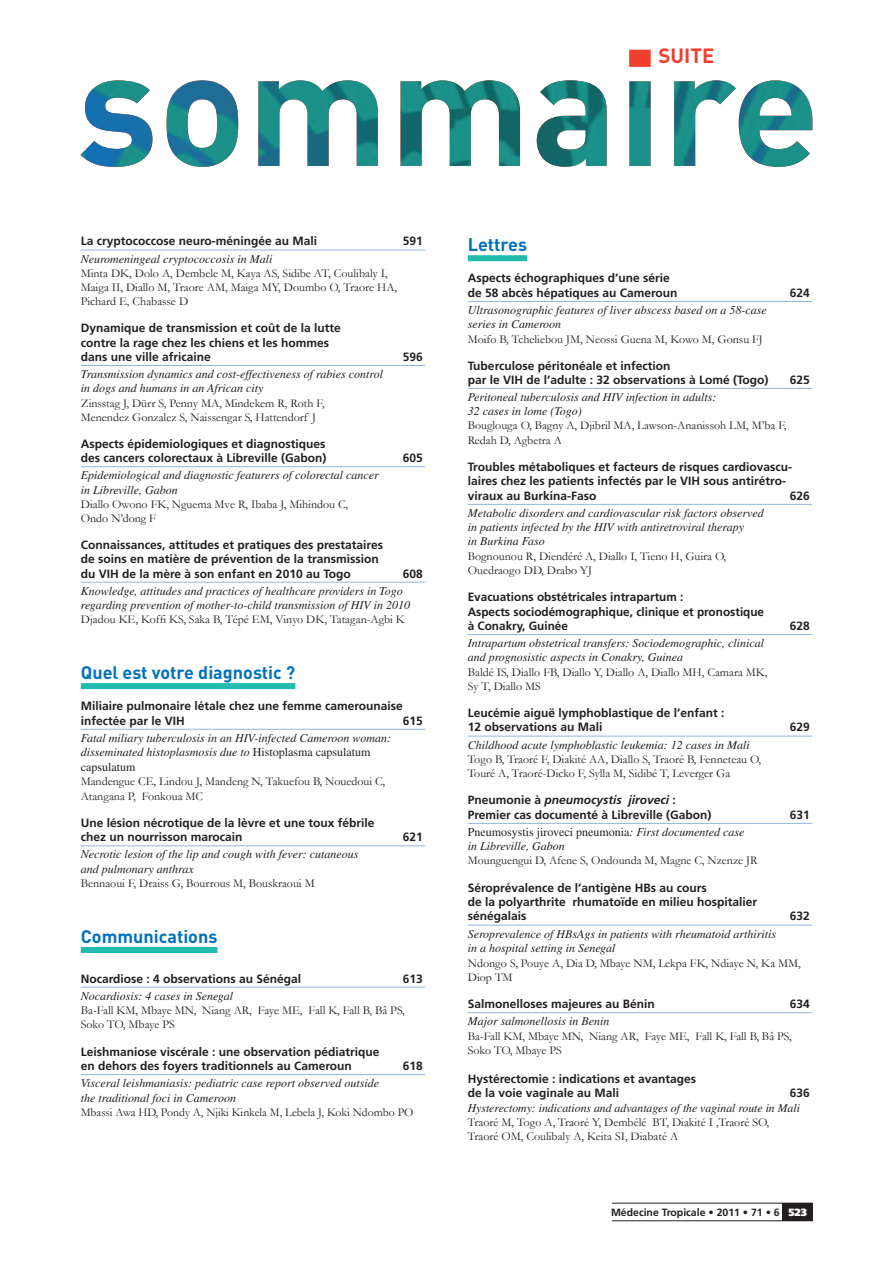
<style>
.page{position:relative;width:893px;height:1263px;background:#fff}
.page>*{position:absolute;margin:0;border:0;box-sizing:border-box;transform-origin:0 0}
.t1{font:700 20.4px "DIN";color:#ef3f2f}
.t2{font:700 18px "DIN";color:#0072bc}
.t3{font:700 12px/14.4px "Frutiger";color:#231f20}
.t4{font:italic 12px/14.2px "Times";color:#231f20}
.t5{font:12px/14.2px "Garamond";color:#231f20}
.t6{font:700 10.5px "Frutiger";color:#231f20}
.s1{font-style:normal}
.s2{font-style:italic}
.s3{font-weight:900;color:#fff}
</style>
<div class="page">
<hr style="left:612px;top:1203px;width:201px;height:1px;background:#231f20">
<hr style="left:612px;top:1220px;width:201px;height:1px;background:#231f20">
<div style="left:783px;top:1203px;width:30px;height:17px;background:#231f20"></div>
<hr style="left:81px;top:250px;width:344px;height:1px;background:#95b5de">
<hr style="left:81px;top:365px;width:344px;height:1px;background:#95b5de">
<hr style="left:81px;top:466px;width:344px;height:1px;background:#95b5de">
<hr style="left:81px;top:582px;width:344px;height:1px;background:#95b5de">
<div style="left:81px;top:683px;width:214px;height:6px;background:#22bcaf"></div>
<hr style="left:81px;top:729px;width:344px;height:1px;background:#95b5de">
<hr style="left:81px;top:845px;width:344px;height:1px;background:#95b5de">
<div style="left:81px;top:947px;width:136px;height:6px;background:#22bcaf"></div>
<hr style="left:81px;top:987px;width:344px;height:1px;background:#95b5de">
<hr style="left:81px;top:1074px;width:344px;height:1px;background:#95b5de">
<div style="left:468px;top:255px;width:59px;height:6px;background:#22bcaf"></div>
<hr style="left:468px;top:301px;width:344px;height:1px;background:#95b5de">
<hr style="left:468px;top:388px;width:344px;height:1px;background:#95b5de">
<hr style="left:468px;top:504px;width:344px;height:1px;background:#95b5de">
<hr style="left:468px;top:634px;width:344px;height:1px;background:#95b5de">
<hr style="left:468px;top:736px;width:344px;height:1px;background:#95b5de">
<hr style="left:468px;top:823px;width:344px;height:1px;background:#95b5de">
<hr style="left:468px;top:925px;width:344px;height:1px;background:#95b5de">
<hr style="left:468px;top:1012px;width:344px;height:1px;background:#95b5de">
<svg style="left:629px;top:50px;width:22px;height:17px"></svg>
<img style="left:81px;top:80px;width:731px;height:87px">
<h1 class="t1" style="left:659px;top:42px;width:57px">SUITE</h1>
<p class="t3" style="left:81px;top:234px;width:238px">La cryptococcose neuro-méningée au Mali</p>
<p class="t3" style="left:403px;top:234px;width:22px">591</p>
<p class="t4" style="left:81px;top:251px;width:193px">Neuromeningeal cryptococcosis in Mali</p>
<p class="t5" style="left:81px;top:266px;width:318px">Minta DK, Dolo A, Dembele M, Kaya AS, Sidibe AT, Coulibaly I,<br>Maiga II, Diallo M, Traore AM, Maiga MY, Doumbo O, Traore HA,<br>Pichard E, Chabasse D</p>
<p class="t3" style="left:81px;top:321px;width:262px">Dynamique de transmission et coût de la lutte contre la rage chez les chiens et les hommes dans une ville africaine</p>
<p class="t3" style="left:403px;top:349px;width:22px">596</p>
<p class="t4" style="left:81px;top:367px;width:304px">Transmission dynamics and cost-effectiveness of rabies control in dogs and humans in an African city</p>
<p class="t5" style="left:81px;top:395px;width:245px">Zinsstag J, Dürr S, Penny MA, Mindekem R, Roth F,<br>Menendez Gonzalez S, Naissengar S, Hattendorf J</p>
<p class="t3" style="left:81px;top:436px;width:247px">Aspects épidemiologiques et diagnostiques des cancers colorectaux à Libreville (Gabon)</p>
<p class="t3" style="left:403px;top:451px;width:22px">605</p>
<p class="t4" style="left:81px;top:468px;width:300px">Epidemiological and diagnostic featurers of colorectal cancer in Libreville, Gabon</p>
<p class="t5" style="left:81px;top:497px;width:269px">Diallo Owono FK, Nguema Mve R, Ibaba J, Mihindou C,<br>Ondo N’dong F</p>
<p class="t3" style="left:81px;top:538px;width:304px">Connaissances, attitudes et pratiques des prestataires de soins en matière de prévention de la transmission du VIH de la mère à son enfant en 2010 au Togo</p>
<p class="t3" style="left:403px;top:566px;width:22px">608</p>
<p class="t4" style="left:81px;top:584px;width:331px">Knowledge, attitudes and practices of healthcare providers in Togo regarding prevention of mother-to-child transmission of hiv in 2010</p>
<p class="t5" style="left:81px;top:612px;width:325px">Djadou KE, Koffi KS, Saka B, Tépé EM, Vinyo DK, Tatagan-Agbi K</p>
<h2 class="t2" style="left:81px;top:660px;width:216px">Quel est votre diagnostic ?</h2>
<p class="t3" style="left:81px;top:699px;width:324px">Miliaire pulmonaire létale chez une femme camerounaise infectée par le VIH</p>
<p class="t3" style="left:403px;top:713px;width:22px">615</p>
<p class="t4" style="left:81px;top:731px;width:312px">Fatal miliary tuberculosis in an HIV-infected Cameroon woman: disseminated histoplasmosis due to <span class="s1">Histoplasma capsulatum capsulatum</span></p>
<p class="t5" style="left:81px;top:774px;width:306px">Mandengue CE, Lindou J, Mandeng N, Takuefou B, Nouedoui C,<br>Atangana P, Fonkoua MC</p>
<p class="t3" style="left:81px;top:815px;width:295px">Une lésion nécrotique de la lèvre et une toux fébrile chez un nourrisson marocain</p>
<p class="t4" style="left:81px;top:847px;width:279px">Necrotic lesion of the lip and cough with fever: cutaneous and pulmonary anthrax</p>
<p class="t5" style="left:81px;top:876px;width:235px">Bennaoui F, Draiss G, Bourrous M, Bouskraoui M</p>
<p class="t3" style="left:403px;top:830px;width:22px">621</p>
<h2 class="t2" style="left:81px;top:924px;width:138px">Communications</h2>
<p class="t3" style="left:81px;top:971px;width:222px">Nocardiose : 4 observations au Sénégal</p>
<p class="t3" style="left:403px;top:971px;width:22px">613</p>
<p class="t4" style="left:81px;top:988px;width:154px">Nocardiosis: 4 cases in Senegal</p>
<p class="t5" style="left:81px;top:1003px;width:326px">Ba-Fall KM, Mbaye MN, Niang AR, Faye ME, Fall K, Fall B, Bâ PS,<br>Soko TO, Mbaye PS</p>
<p class="t3" style="left:81px;top:1044px;width:300px">Leishmaniose viscérale : une observation pédiatrique en dehors des foyers traditionnels au Cameroun</p>
<p class="t3" style="left:403px;top:1058px;width:22px">618</p>
<p class="t4" style="left:81px;top:1076px;width:300px">Visceral leishmaniasis: pediatric case report observed outside the traditional foci in Cameroon</p>
<p class="t5" style="left:81px;top:1105px;width:334px">Mbassi Awa HD, Pondy A, Njiki Kinkela M, Lebela J, Koki Ndombo PO</p>
<h2 class="t2" style="left:468px;top:233px;width:61px">Lettres</h2>
<p class="t3" style="left:468px;top:271px;width:211px">Aspects échographiques d’une série de 58 abcès hépatiques au Cameroun</p>
<p class="t4" style="left:468px;top:303px;width:301px">Ultrasonographic features of liver abscess based on a 58-case series in Cameroon</p>
<p class="t5" style="left:468px;top:331px;width:297px">Moifo B, Tcheliebou JM, Neossi Guena M, Kowo M, Gonsu FJ</p>
<p class="t3" style="left:468px;top:358px;width:302px">Tuberculose péritonéale et infection<br>par le VIH de l’adulte : 32 observations à Lomé (Togo)</p>
<p class="t3" style="left:790px;top:285px;width:22px">624</p>
<p class="t3" style="left:790px;top:372px;width:22px">625</p>
<p class="t4" style="left:468px;top:390px;width:250px">Peritoneal tuberculosis and HIV infection in adults:<br>32 cases in lome (Togo)</p>
<p class="t5" style="left:468px;top:418px;width:320px">Bouglouga O, Bagny A, Djibril MA, Lawson-Ananissoh LM, M’ba F,<br>Redah D, Agbetra A</p>
<p class="t3" style="left:468px;top:459px;width:326px">Troubles métaboliques et facteurs de risques cardiovascu&shy;laires chez les patients infectés par le VIH sous antirétro&shy;viraux au Burkina-Faso</p>
<p class="t3" style="left:790px;top:488px;width:22px">626</p>
<p class="t4" style="left:468px;top:506px;width:298px">Metabolic disorders and cardiovascular risk factors observed in patients infected by the HIV with antiretroviral therapy<br>in Burkina Faso</p>
<p class="t5" style="left:468px;top:549px;width:260px">Bognounou R, Diendéré A, Diallo I, Tieno H, Guira O,<br>Ouedraogo DD, Drabo YJ</p>
<p class="t3" style="left:468px;top:590px;width:298px">Evacuations obstétricales intrapartum :<br>Aspects sociodémographique, clinique et pronostique à Conakry, Guinée</p>
<p class="t4" style="left:468px;top:636px;width:298px">Intrapartum obstetrical transfers: Sociodemographic, clinical and prognosistic aspects in Conakry, Guinea</p>
<p class="t5" style="left:468px;top:665px;width:301px">Baldé IS, Diallo FB, Diallo Y, Diallo A, Diallo MH, Camara MK,<br>Sy T, Diallo MS</p>
<p class="t3" style="left:468px;top:705px;width:258px">Leucémie aiguë lymphoblastique de l’enfant :<br>12 observations au Mali</p>
<p class="t4" style="left:468px;top:737px;width:284px">Childhood acute lymphoblastic leukemia: 12 cases in Mali</p>
<p class="t5" style="left:468px;top:752px;width:295px">Togo B, Traoré F, Diakité AA, Diallo S, Traoré B, Fenneteau O,<br>Touré A, Traoré-Dicko F, Sylla M, Sidibé T, Leverger Ga</p>
<p class="t3" style="left:468px;top:793px;width:245px">Pneumonie à <span class="s2">pneumocystis jiroveci</span> :<br>Premier cas documenté à Libreville (Gabon)</p>
<p class="t4" style="left:468px;top:825px;width:278px"><span class="s1">Pneumosystis jiroveci pneumonia</span>: First documented case in Libreville, Gabon</p>
<p class="t5" style="left:468px;top:853px;width:291px">Mounguengui D, Afene S, Ondounda M, Magne C, Nzenze JR</p>
<p class="t3" style="left:468px;top:880px;width:291px">Séroprévalence de l’antigène HBs au cours<br>de la polyarthrite rhumatoïde en milieu hospitalier sénégalais</p>
<p class="t3" style="left:790px;top:618px;width:22px">628</p>
<p class="t3" style="left:790px;top:720px;width:22px">629</p>
<p class="t3" style="left:790px;top:807px;width:22px">631</p>
<p class="t3" style="left:790px;top:909px;width:22px">632</p>
<p class="t4" style="left:468px;top:926px;width:310px">Seroprevalence of HBsAgs in patients with rheumatoid arthiritis in a hospital setting in Senegal</p>
<p class="t5" style="left:468px;top:955px;width:335px">Ndongo S, Pouye A, Dia D, Mbaye NM, Lekpa FK, Ndiaye N, Ka MM,<br>Diop TM</p>
<p class="t3" style="left:468px;top:996px;width:189px">Salmonelloses majeures au Bénin</p>
<p class="t3" style="left:790px;top:996px;width:22px">634</p>
<p class="t4" style="left:468px;top:1014px;width:143px">Major salmonellosis in Benin</p>
<p class="t5" style="left:468px;top:1028px;width:326px">Ba-Fall KM, Mbaye MN, Niang AR, Faye ME, Fall K, Fall B, Bâ PS,<br>Soko TO, Mbaye PS</p>
<p class="t3" style="left:468px;top:1071px;width:230px">Hystérectomie : indications et avantages de la voie vaginale au Mali</p>
<p class="t3" style="left:790px;top:1085px;width:22px">636</p>
<p class="t4" style="left:468px;top:1100px;width:334px">Hysterectomy: indications and advantages of the vaginal route in Mali</p>
<p class="t5" style="left:468px;top:1115px;width:303px">Traoré M, Togo A, Traoré Y, Dembélé BT, Diakité I ,Traoré SO,<br>Traoré OM, Coulibaly A, Keita SI, Diabaté A</p>
<p class="t6" style="left:611px;top:1206px;width:197px">Médecine Tropicale • 2011 • 71 • 6 <span class="s3">523</span></p>
</div>
